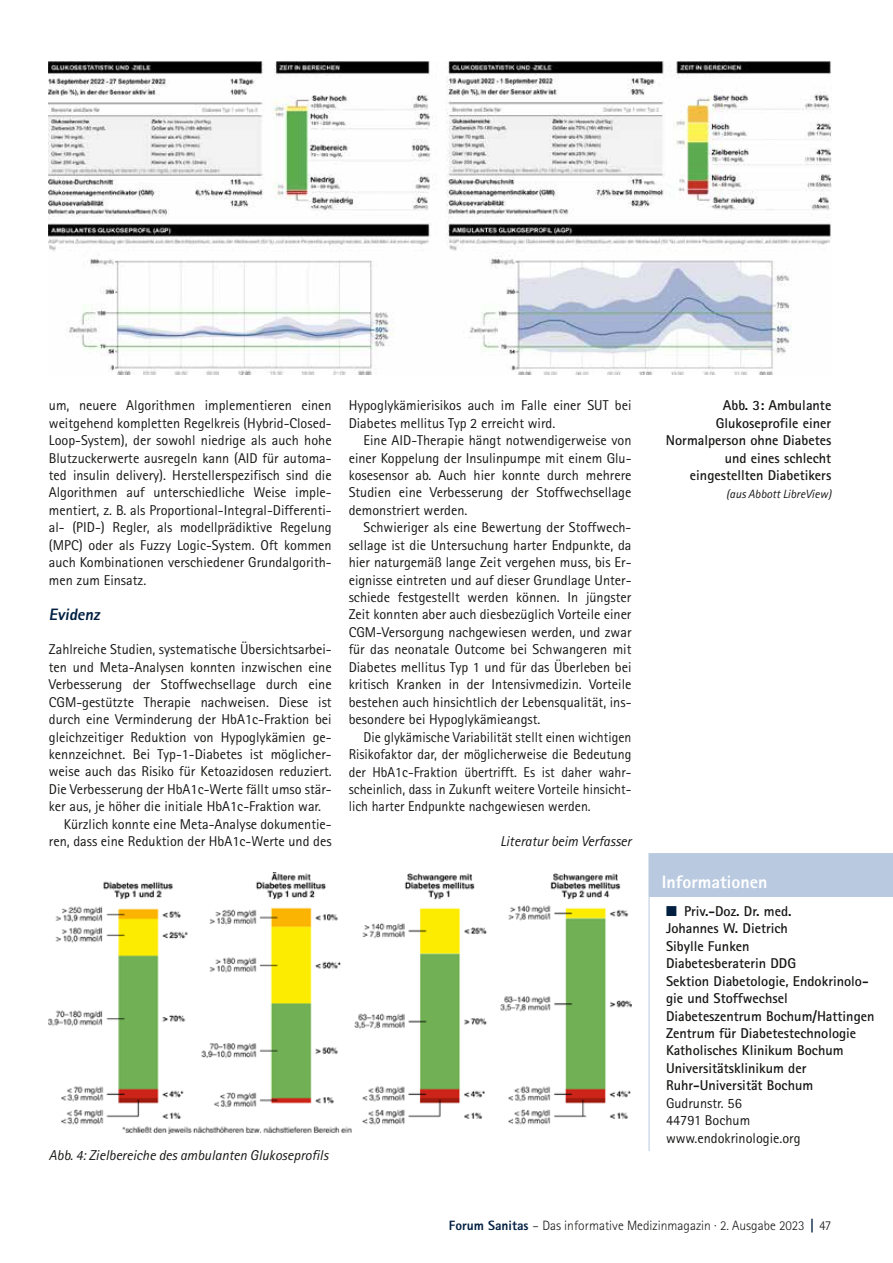
<style>
.page{position:relative;width:893px;height:1263px;background:#fff}
.page>*{position:absolute;margin:0;border:0;box-sizing:border-box;transform-origin:0 0}
.t1{font:800 18px "Rotis Sans Serif Pro";color:#fff}
.t2{font:800 16.5px "Rotis Sans Serif Pro";color:#001f41}
.t3{font:14.25px/17.4px "Rotis Sans Serif Pro";color:#181716;text-align:justify}
.t4{font:700 14.25px/17.4px "Rotis Sans Serif Pro";color:#181716}
.t5{font:italic 14.25px "Rotis Sans Serif Pro";color:#181716}
.t6{font:300 13.5px "Rotis Sans Serif Pro";color:#181716}
.t7{font:italic 12px "Rotis Sans Serif Pro";color:#181716}
.s1{color:#001f41}
.s2{font-weight:800;color:#001f41}
</style>
<div class="page">
<div style="left:649px;top:854px;width:244px;height:42px;background:#b9cae0"></div>
<hr style="left:648px;top:853px;width:245px;height:1px;background:#b9cae0">
<hr style="left:648px;top:854px;width:2px;height:42px;background:#b9cae0">
<hr style="left:649px;top:896px;width:1px;height:255px;background:#b9cae0">
<img style="left:49px;top:62px;width:782px;height:313px">
<img style="left:49px;top:873px;width:582px;height:260px">
<p class="t3" style="left:49px;top:397px;width:284px">um, neuere Algorithmen implementieren einen weitgehend kompletten Regelkreis (Hybrid-Closed-Loop-System), der sowohl niedrige als auch hohe Blutzuckerwerte ausregeln kann (AID für automa&shy;ted insulin delivery). Herstellerspezifisch sind die Algorithmen auf unterschiedliche Weise imple&shy;mentiert, z. B. als Proportional-Integral-Differenti&shy;al- (PID-) Regler, als modellprädiktive Regelung (MPC) oder als Fuzzy Logic-System. Oft kommen auch Kombinationen verschiedener Grundalgorith&shy;men zum Einsatz.</p>
<p class="t2" style="left:49px;top:603px;width:55px">Evidenz</p>
<p class="t3" style="left:49px;top:641px;width:284px">Zahlreiche Studien, systematische Übersichtsarbei-</p>
<p class="t3" style="left:49px;top:658px;width:284px">ten und Meta-Analysen konnten inzwischen eine</p>
<p class="t3" style="left:49px;top:676px;width:284px">Verbesserung der Stoffwechsellage durch eine</p>
<p class="t3" style="left:49px;top:693px;width:284px">CGM-gestützte Therapie nachweisen. Diese ist</p>
<p class="t3" style="left:49px;top:711px;width:284px">durch eine Verminderung der HbA1c-Fraktion bei</p>
<p class="t3" style="left:49px;top:728px;width:284px">gleichzeitiger Reduktion von Hypoglykämien ge-</p>
<p class="t3" style="left:49px;top:746px;width:284px">kennzeichnet. Bei Typ-1-Diabetes ist möglicher-</p>
<p class="t3" style="left:49px;top:763px;width:284px">weise auch das Risiko für Ketoazidosen reduziert.</p>
<p class="t3" style="left:49px;top:780px;width:284px">Die Verbesserung der HbA1c-Werte fällt umso stär-</p>
<p class="t3" style="left:49px;top:798px;width:274px">ker aus, je höher die initiale HbA1c-Fraktion war.</p>
<p class="t3" style="left:64px;top:815px;width:269px">Kürzlich konnte eine Meta-Analyse dokumentie-</p>
<p class="t3" style="left:49px;top:833px;width:284px">ren, dass eine Reduktion der HbA1c-Werte und des</p>
<p class="t3" style="left:349px;top:397px;width:284px">Hypoglykämierisikos auch im Falle einer SUT bei<br>Diabetes mellitus Typ 2 erreicht wird.</p>
<p class="t3" style="left:349px;top:432px;width:284px;text-indent:15px">Eine AID-Therapie hängt notwendigerweise von einer Koppelung der Insulinpumpe mit einem Glu&shy;kosesensor ab. Auch hier konnte durch mehrere Studien eine Verbesserung der Stoffwechsellage demonstriert werden.</p>
<p class="t3" style="left:349px;top:519px;width:284px;text-indent:15px">Schwieriger als eine Bewertung der Stoffwech&shy;sellage ist die Untersuchung harter Endpunkte, da hier naturgemäß lange Zeit vergehen muss, bis Er&shy;eignisse eintreten und auf dieser Grundlage Unter&shy;schiede festgestellt werden können. In jüngster Zeit konnten aber auch diesbezüglich Vorteile einer CGM-Versorgung nachgewiesen werden, und zwar für das neonatale Outcome bei Schwangeren mit Diabetes mellitus Typ 1 und für das Überleben bei kritisch Kranken in der Intensivmedizin. Vorteile bestehen auch hinsichtlich der Lebensqualität, ins&shy;besondere bei Hypoglykämieangst.</p>
<p class="t3" style="left:349px;top:728px;width:284px;text-indent:15px">Die glykämische Variabilität stellt einen wichtigen Risikofaktor dar, der möglicherweise die Bedeutung der HbA1c-Fraktion übertrifft. Es ist daher wahr&shy;scheinlich, dass in Zukunft weitere Vorteile hinsicht&shy;lich harter Endpunkte nachgewiesen werden.</p>
<p class="t5" style="left:500px;top:833px;width:133px">Literatur beim Verfasser</p>
<p class="t5" style="left:49px;top:1147px;width:281px">Abb. 4: Zielbereiche des ambulanten Glukoseprofils</p>
<p class="t4" style="left:666px;top:397px;width:167px;text-align:right">Abb. 3: Ambulante<br>Glukoseprofile einer<br>Normalperson ohne Diabetes und eines schlecht eingestellten Diabetikers</p>
<p class="t7" style="left:726px;top:486px;width:107px">(aus Abbott LibreView)</p>
<p class="t1" style="left:662px;top:870px;width:107px">Informationen</p>
<p class="t4" style="left:666px;top:902px;width:210px"><span class="s1">■</span> Priv.-Doz. Dr. med.<br>Johannes W. Dietrich<br>Sibylle Funken<br>Diabetesberaterin DDG<br>Sektion Diabetologie, Endokrinolo&shy;gie und Stoffwechsel<br>Diabeteszentrum Bochum/Hattingen<br>Zentrum für Diabetestechnologie<br>Katholisches Klinikum Bochum<br>Universitätsklinikum der<br>Ruhr-Universität Bochum</p>
<p class="t3" style="left:666px;top:1094px;width:136px;text-align:left">Gudrunstr. 56<br>44791 Bochum www.endokrinologie.org</p>
<p class="t6" style="left:449px;top:1217px;width:384px"><span class="s2">Forum Sanitas</span> – Das informative Medizinmagazin · 2. Ausgabe 2023 <span class="s2">|</span> 47</p>
</div>
